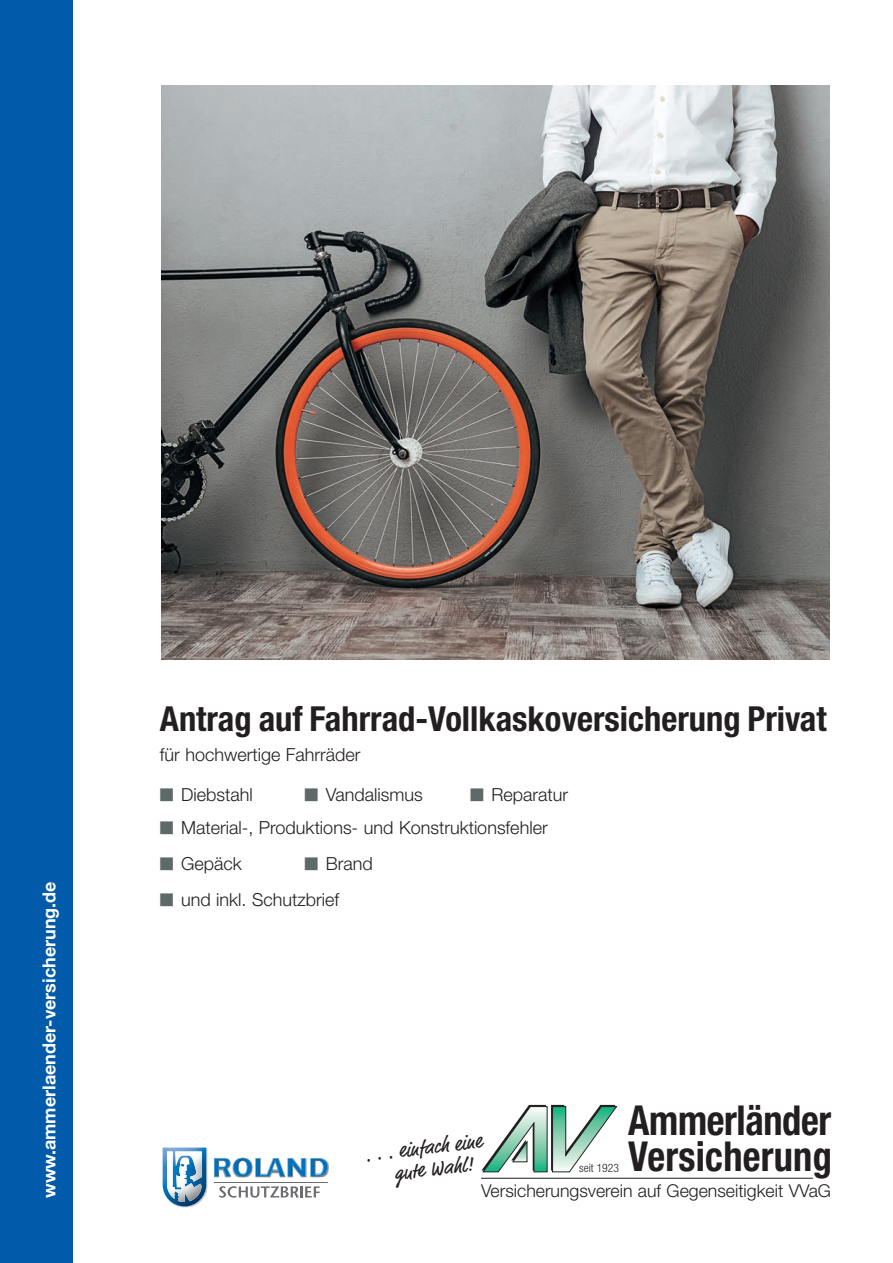
<style>
.page{position:relative;width:893px;height:1263px;background:#fff}
.page>*{position:absolute;margin:0;border:0;box-sizing:border-box;transform-origin:0 0}
.t1{font:700 condensed 41.25px "Helvetica Neue LT Std";letter-spacing:-.01em;color:#231f20;scale:.93 1}
.t2{font:700 condensed 34.5px "Helvetica Neue LT Std";color:#231f20}
.t3{font:20.25px/21.8px "Market OT";color:#231f20}
.t4{font:300 18px "Helvetica Neue LT Std";color:#231f20}
.t5{font:700 18px "Helvetica Neue LT Std";color:#fff}
.t6{font:300 17.7px "Helvetica Neue LT Std";color:#231f20}
.t7{font:300 condensed 11.55px "Helvetica Neue LT Std";color:#231f20}
.s1{color:#60696a}
</style>
<div class="page">
<div style="left:0;top:0;width:72px;height:1263px;background:#015aaa"></div>
<svg style="left:481px;top:1105px;width:136px;height:67px"></svg>
<hr style="left:481px;top:1178px;width:332px;height:1px;background:#231f20">
<hr style="left:215px;top:1182px;width:113px;height:1px;background:#6c6d70">
<svg style="left:219px;top:1186px;width:101px;height:12px"></svg>
<img style="left:226px;top:1162px;width:103px;height:16px">
<img style="left:231px;top:1158px;width:96px;height:19px">
<img style="left:226px;top:1161px;width:5px;height:16px">
<img style="left:255px;top:1158px;width:30px;height:18px">
<svg style="left:271px;top:1160px;width:7px;height:10px"></svg>
<img style="left:288px;top:1158px;width:18px;height:18px">
<img style="left:310px;top:1158px;width:17px;height:18px">
<svg style="left:323px;top:1161px;width:5px;height:13px"></svg>
<img style="left:315px;top:1160px;width:8px;height:14px">
<img style="left:233px;top:1157px;width:19px;height:20px">
<img style="left:238px;top:1160px;width:9px;height:14px">
<img style="left:226px;top:1161px;width:4px;height:15px">
<svg style="left:214px;top:1158px;width:12px;height:20px"></svg>
<img style="left:207px;top:1147px;width:1px;height:60px">
<svg style="left:162px;top:1147px;width:45px;height:61px"></svg>
<img style="left:162px;top:85px;width:667px;height:574px">
<p class="t5" style="left:38px;top:1198px;width:318px;rotate:-90deg">www.ammerlaender-versicherung.de</p>
<h2 class="t2" style="left:160px;top:698px;width:668px">Antrag auf Fahrrad-Vollkaskoversicherung Privat</h2>
<p class="t4" style="left:160px;top:743px;width:202px">für hochwertige Fahrräder</p>
<p class="t4" style="left:160px;top:784px;width:94px"><span class="s1">■</span> Diebstahl</p>
<p class="t4" style="left:304px;top:784px;width:120px"><span class="s1">■</span> Vandalismus</p>
<p class="t4" style="left:470px;top:784px;width:99px"><span class="s1">■</span> Reparatur</p>
<p class="t4" style="left:160px;top:817px;width:389px"><span class="s1">■</span> Material-, Produktions- und Konstruktionsfehler</p>
<p class="t4" style="left:160px;top:853px;width:83px"><span class="s1">■</span> Gepäck</p>
<p class="t4" style="left:304px;top:853px;width:70px"><span class="s1">■</span> Brand</p>
<p class="t4" style="left:160px;top:889px;width:181px"><span class="s1">■</span> und inkl. Schutzbrief</p>
<h1 class="t1" style="left:628px;top:1095px;width:220px">Ammerländer</h1>
<p class="t3" style="left:391px;top:1142px;width:92px;text-indent:-27px;rotate:-7deg">. . . einfach eine gute Wahl!</p>
<h1 class="t1" style="left:628px;top:1132px;width:220px">Versicherung</h1>
<p class="t6" style="left:481px;top:1180px;width:351px">Versicherungsverein auf Gegenseitigkeit VVaG</p>
<p class="t7" style="left:579px;top:1161px;width:41px">seit 1923</p>
</div>
